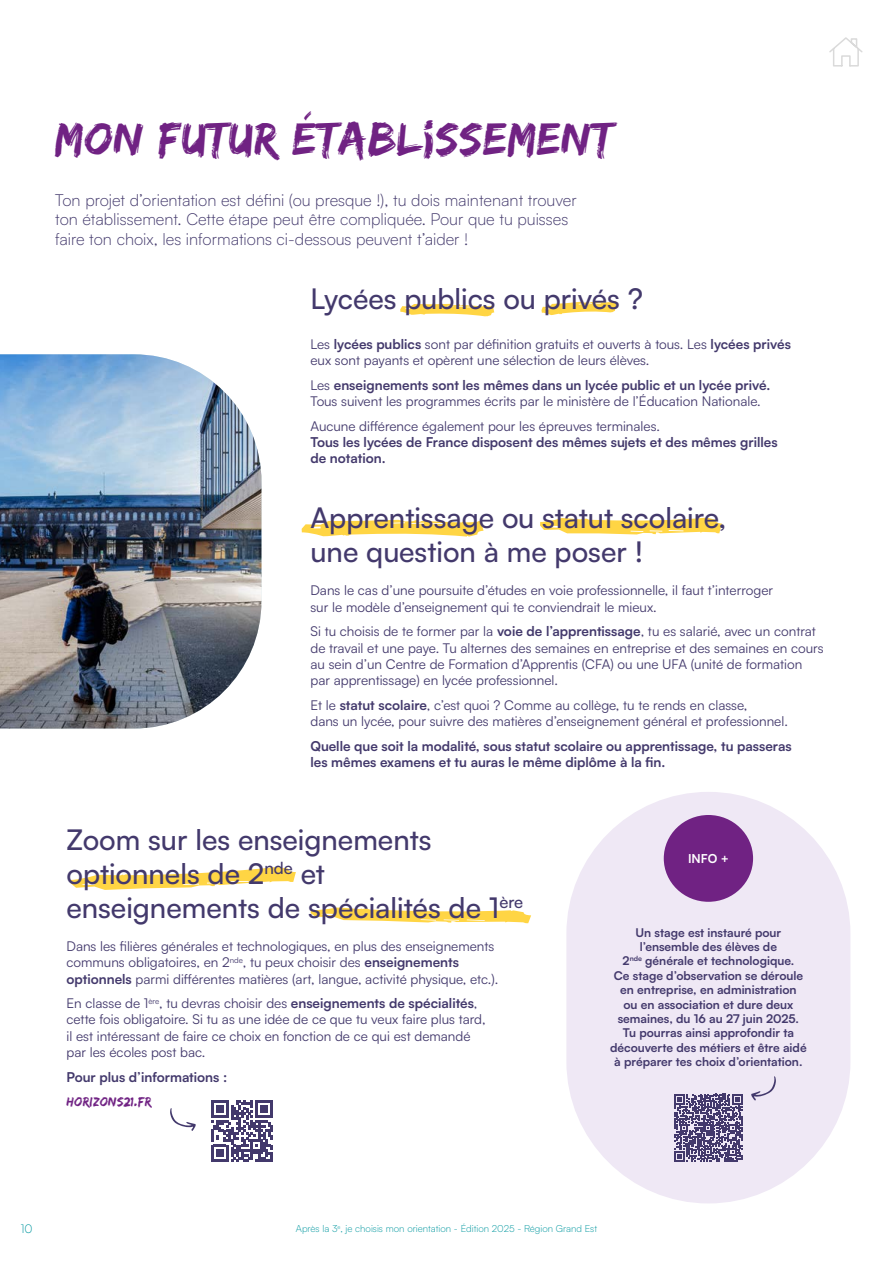
<style>
.page{position:relative;width:893px;height:1263px;background:#fff}
.page>*{position:absolute;margin:0;border:0;box-sizing:border-box;transform-origin:0 0}
.t1{font:47.25px "Edo SZ";letter-spacing:.02em;color:#702283}
.t2{font:500 28.5px/34.2px "Satoshi";color:#43396c}
.t3{font:300 16.5px/19.2px "Satoshi";color:#43396c}
.t4{font:13.5px/16.2px "Satoshi";color:#43396c}
.t5{font:700 13.5px/16.2px "Satoshi";color:#43396c}
.t6{font:13.5px "Edo SZ";letter-spacing:.02em;color:#702283}
.t7{font:700 12.3px "Satoshi";color:#fff}
.t8{font:700 12px/14.4px "Satoshi";color:#43396c;text-align:center}
.t9{font:300 12px "Satoshi";color:#00979f}
.t10{font:300 9.75px "Satoshi";color:#00979f}
.s1{font-weight:700}
</style>
<div class="page">
<div style="left:566px;top:792px;width:284px;height:411px;background:#efe8f5;border-radius:142px"></div>
<div style="left:664px;top:815px;width:89px;height:87px;background:#702283;border-radius:50%"></div>
<svg style="left:675px;top:1094px;width:67px;height:68px"></svg>
<img style="left:0;top:354px;width:261px;height:374px">
<svg style="left:302px;top:520px;width:181px;height:17px"></svg>
<svg style="left:540px;top:518px;width:182px;height:16px"></svg>
<svg style="left:400px;top:304px;width:94px;height:12px"></svg>
<svg style="left:541px;top:301px;width:76px;height:14px"></svg>
<svg style="left:71px;top:867px;width:225px;height:23px"></svg>
<svg style="left:311px;top:907px;width:220px;height:16px"></svg>
<svg style="left:211px;top:1100px;width:62px;height:62px"></svg>
<svg style="left:170px;top:1108px;width:26px;height:23px"></svg>
<svg style="left:751px;top:1076px;width:25px;height:24px"></svg>
<svg style="left:829px;top:37px;width:34px;height:30px"></svg>
<h1 class="t1" style="left:55px;top:111px;width:560px">MON FUTUR ÉTABL¡SSEMENT</h1>
<p class="t3" style="left:55px;top:190px;width:523px">Ton projet d’orientation est défini (ou presque !), tu dois maintenant trouver ton établissement. Cette étape peut être compliquée. Pour que tu puisses faire ton choix, les informations ci-dessous peuvent t’aider !</p>
<h2 class="t2" style="left:310px;top:280px;width:334px">Lycées publics ou privés ?</h2>
<p class="t4" style="left:310px;top:335px;width:482px">Les <span class="s1">lycées publics</span> sont par définition gratuits et ouverts à tous. Les <span class="s1">lycées privés </span>eux sont payants et opèrent une sélection de leurs élèves.</p>
<p class="t4" style="left:310px;top:376px;width:461px">Les <span class="s1">enseignements sont les mêmes dans un lycée public et un lycée privé.<br></span>Tous suivent les programmes écrits par le ministère de l’Éducation Nationale.</p>
<p class="t4" style="left:310px;top:417px;width:351px">Aucune différence également pour les épreuves terminales.</p>
<p class="t5" style="left:310px;top:433px;width:469px">Tous les lycées de France disposent des mêmes sujets et des mêmes grilles de notation.</p>
<h2 class="t2" style="left:310px;top:499px;width:417px">Apprentissage ou statut scolaire, une question à me poser !</h2>
<p class="t4" style="left:310px;top:582px;width:464px">Dans le cas d’une poursuite d’études en voie professionnelle, il faut t’interroger sur le modèle d’enseignement qui te conviendrait le mieux.</p>
<p class="t4" style="left:310px;top:623px;width:515px">Si tu choisis de te former par la <span class="s1">voie de l’apprentissage</span>, tu es salarié, avec un contrat de travail et une paye. Tu alternes des semaines en entreprise et des semaines en cours au sein d’un Centre de Formation d’Apprentis (CFA) ou une UFA (unité de formation par apprentissage) en lycée professionnel.</p>
<p class="t4" style="left:310px;top:696px;width:479px">Et le <span class="s1">statut scolaire</span>, c’est quoi ? Comme au collège, tu te rends en classe,<br>dans un lycée, pour suivre des matières d’enseignement général et professionnel.</p>
<p class="t5" style="left:310px;top:737px;width:483px">Quelle que soit la modalité, sous statut scolaire ou apprentissage, tu passeras les mêmes examens et tu auras le même diplôme à la fin.</p>
<h2 class="t2" style="left:67px;top:821px;width:458px">Zoom sur les enseignements optionnels de 2<sup>nde</sup> et enseignements de spécialités de 1<sup>ère</sup></h2>
<p class="t4" style="left:67px;top:938px;width:433px">Dans les filières générales et technologiques, en plus des enseignements communs obligatoires, en 2<sup>nde</sup>, tu peux choisir des <span class="s1">enseignements optionnels</span> parmi différentes matières (art, langue, activité physique, etc.).</p>
<p class="t4" style="left:67px;top:995px;width:420px">En classe de 1<sup>ère</sup>, tu devras choisir des <span class="s1">enseignements de spécialités</span>, cette fois obligatoire. Si tu as une idée de ce que tu veux faire plus tard, il est intéressant de faire ce choix en fonction de ce qui est demandé par les écoles post bac.</p>
<p class="t5" style="left:67px;top:1068px;width:162px">Pour plus d’informations :</p>
<p class="t6" style="left:67px;top:1094px;width:87px">HORIZONS21.FR</p>
<p class="t7" style="left:688px;top:849px;width:42px">INFO +</p>
<p class="t8" style="left:610px;top:924px;width:198px">Un stage est instauré pour l’ensemble des élèves de<br>2<sup>nde</sup> générale et technologique.<br>Ce stage d’observation se déroule en entreprise, en administration<br>ou en association et dure deux semaines, du 16 au 27 juin 2025.<br>Tu pourras ainsi approfondir ta découverte des métiers et être aidé à préparer tes choix d’orientation.</p>
<p class="t9" style="left:21px;top:1221px;width:13px">10</p>
<p class="t10" style="left:296px;top:1222px;width:303px">Après la 3<sup>e</sup>, je choisis mon orientation - Édition 2025 - Région Grand Est</p>
</div>
